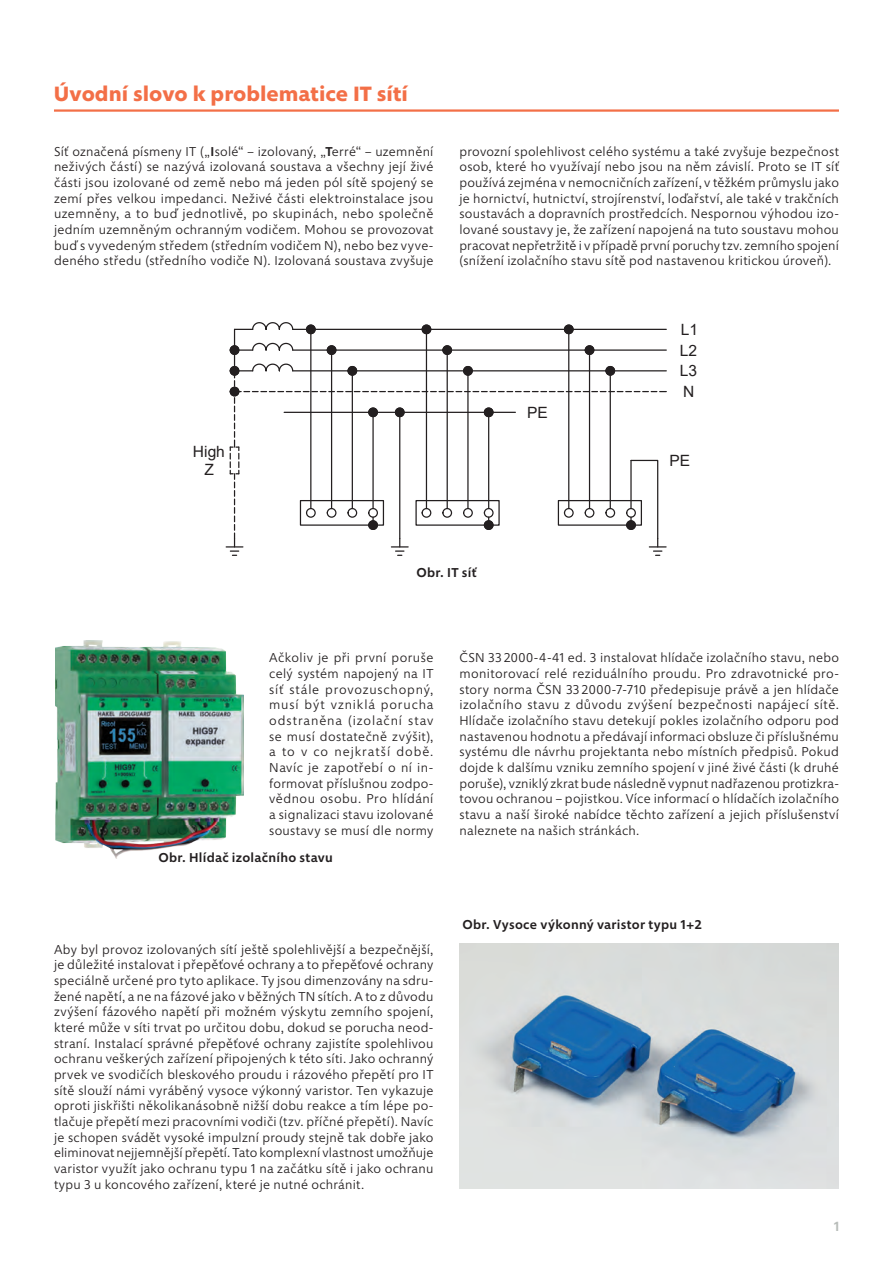
<style>
.page{position:relative;width:893px;height:1263px;background:#fff}
.page>*{position:absolute;margin:0;border:0;box-sizing:border-box;transform-origin:0 0}
.t1{font:700 21px "Morandi";color:#f36f47}
.t2{font:15.6px/20.7px "Arial";color:#231f20;text-align:justify}
.t3{font:600 13.5px "Morandi";color:#b8bcb9}
.t4{font:300 13.05px/15.6px "Morandi";letter-spacing:.02em;color:#231f20;text-align:justify}
.t5{font:600 13.05px "Morandi";letter-spacing:.02em;color:#231f20}
.s1{font-weight:600}
</style>
<div class="page">
<img style="left:55px;top:641px;width:189px;height:217px">
<img style="left:459px;top:944px;width:380px;height:244px">
<hr style="left:54px;top:109px;width:785px;height:3px;background:#f36f47">
<hr style="left:293px;top:329px;width:373px;height:1px;background:#231f20">
<hr style="left:293px;top:349px;width:373px;height:2px;background:#231f20">
<hr style="left:310px;top:329px;width:1px;height:180px;background:#231f20">
<hr style="left:331px;top:350px;width:1px;height:159px;background:#231f20">
<svg style="left:306px;top:326px;width:10px;height:8px"></svg>
<div style="left:306px;top:324px;width:10px;height:10px;border:1px solid #231f20;border-radius:50%"></div>
<svg style="left:327px;top:345px;width:10px;height:10px"></svg>
<div style="left:327px;top:345px;width:9px;height:10px;border:1px solid #231f20;border-radius:50%"></div>
<hr style="left:234px;top:329px;width:1px;height:49px;background:#231f20">
<hr style="left:426px;top:329px;width:1px;height:180px;background:#231f20">
<hr style="left:447px;top:350px;width:1px;height:159px;background:#231f20">
<svg style="left:421px;top:324px;width:10px;height:10px"></svg>
<div style="left:422px;top:324px;width:9px;height:10px;border:1px solid #231f20;border-radius:50%"></div>
<svg style="left:442px;top:345px;width:10px;height:10px"></svg>
<div style="left:442px;top:345px;width:10px;height:10px;border:1px solid #231f20;border-radius:50%"></div>
<hr style="left:568px;top:329px;width:1px;height:180px;background:#231f20">
<hr style="left:589px;top:350px;width:1px;height:159px;background:#231f20">
<svg style="left:564px;top:326px;width:10px;height:8px"></svg>
<div style="left:564px;top:324px;width:10px;height:10px;border:1px solid #231f20;border-radius:50%"></div>
<svg style="left:584px;top:345px;width:11px;height:10px"></svg>
<div style="left:585px;top:345px;width:9px;height:10px;border:1px solid #231f20;border-radius:50%"></div>
<svg style="left:235px;top:322px;width:59px;height:9px"></svg>
<svg style="left:229px;top:342px;width:65px;height:13px"></svg>
<svg style="left:226px;top:363px;width:440px;height:193px"></svg>
<p class="t1" style="left:54px;top:77px;width:356px">Úvodní slovo k problematice IT sítí</p>
<p class="t4" style="left:54px;top:142px;width:381px">Síť označená písmeny IT („<span class="s1">I</span>solé“ – izolovaný, „<span class="s1">T</span>erré“ – uzemnění neživých částí) se nazývá izolovaná soustava a všechny její živé části jsou izolované od země nebo má jeden pól sítě spojený se zemí přes velkou impedanci. Neživé části elektroinstalace jsou uzemněny, a to buď jednotlivě, po skupinách, nebo společně jedním uzemněným ochranným vodičem. Mohou se provozovat buď s vyvedeným středem (středním vodičem N), nebo bez vyve&shy;deného středu (středního vodiče N). Izolovaná soustava zvyšuje</p>
<p class="t4" style="left:459px;top:142px;width:381px">provozní spolehlivost celého systému a také zvyšuje bezpečnost osob, které ho využívají nebo jsou na něm závislí. Proto se IT síť používá zejména v nemocničních zařízení, v těžkém průmyslu jako je hornictví, hutnictví, strojírenství, loďařství, ale také v trakčních soustavách a dopravních prostředcích. Nespornou výhodou izo&shy;lované soustavy je, že zařízení napojená na tuto soustavu mohou pracovat nepřetržitě i v případě první poruchy tzv. zemního spojení (snížení izolačního stavu sítě pod nastavenou kritickou úroveň).</p>
<p class="t2" style="left:193px;top:443px;width:33px;line-height:18.6px;text-align:center">High<br>Z</p>
<p class="t2" style="left:527px;top:404px;width:22px">PE</p>
<p class="t5" style="left:416px;top:562px;width:62px">Obr. IT síť</p>
<p class="t2" style="left:680px;top:321px;width:20px">L1<br>L2<br>L3<br>N</p>
<p class="t2" style="left:669px;top:452px;width:22px">PE</p>
<p class="t4" style="left:269px;top:649px;width:166px">Ačkoliv je při první poruše celý systém napojený na IT síť stále provozuschopný, musí být vzniklá porucha odstraněna (izolační stav se musí dostatečně zvýšit), a to v co nejkratší době.<br>Navíc je zapotřebí o ní in&shy;formovat příslušnou zodpo&shy;vědnou osobu. Pro hlídání a signalizaci stavu izolované soustavy se musí dle normy</p>
<p class="t4" style="left:459px;top:649px;width:381px">ČSN 33 2000-4-41 ed. 3 instalovat hlídače izolačního stavu, nebo monitorovací relé reziduálního proudu. Pro zdravotnické pro&shy;story norma ČSN 33 2000-7-710 předepisuje právě a jen hlídače izolačního stavu z důvodu zvýšení bezpečnosti napájecí sítě.<br>Hlídače izolačního stavu detekují pokles izolačního odporu pod nastavenou hodnotu a předávají informaci obsluze či příslušnému systému dle návrhu projektanta nebo místních předpisů. Pokud dojde k dalšímu vzniku zemního spojení v jiné živé části (k druhé poruše), vzniklý zkrat bude následně vypnut nadřazenou protizkra&shy;tovou ochranou – pojistkou. Více informací o hlídačích izolačního stavu a naší široké nabídce těchto zařízení a jejich příslušenství naleznete na našich stránkách.</p>
<p class="t5" style="left:158px;top:847px;width:176px">Obr. Hlídač izolačního stavu</p>
<p class="t4" style="left:54px;top:940px;width:381px">Aby byl provoz izolovaných sítí ještě spolehlivější a bezpečnější, je důležité instalovat i přepěťové ochrany a to přepěťové ochrany speciálně určené pro tyto aplikace. Ty jsou dimenzovány na sdru&shy;žené napětí, a ne na fázové jako v běžných TN sítích. A to z důvodu zvýšení fázového napětí při možném výskytu zemního spojení, které může v síti trvat po určitou dobu, dokud se porucha neod&shy;straní. Instalací správné přepěťové ochrany zajistíte spolehlivou ochranu veškerých zařízení připojených k této síti. Jako ochranný prvek ve svodičích bleskového proudu i rázového přepětí pro IT sítě slouží námi vyráběný vysoce výkonný varistor. Ten vykazuje oproti jiskřišti několikanásobně nižší dobu reakce a tím lépe po&shy;tlačuje přepětí mezi pracovními vodiči (tzv. příčné přepětí). Navíc je schopen svádět vysoké impulzní proudy stejně tak dobře jako eliminovat nejjemnější přepětí. Tato komplexní vlastnost umožňuje varistor využít jako ochranu typu 1 na začátku sítě i jako ochranu typu 3 u koncového zařízení, které je nutné ochránit.</p>
<p class="t5" style="left:462px;top:915px;width:241px">Obr. Vysoce výkonný varistor typu 1+2</p>
<p class="t3" style="left:834px;top:1216px;width:7px">1</p>
</div>
